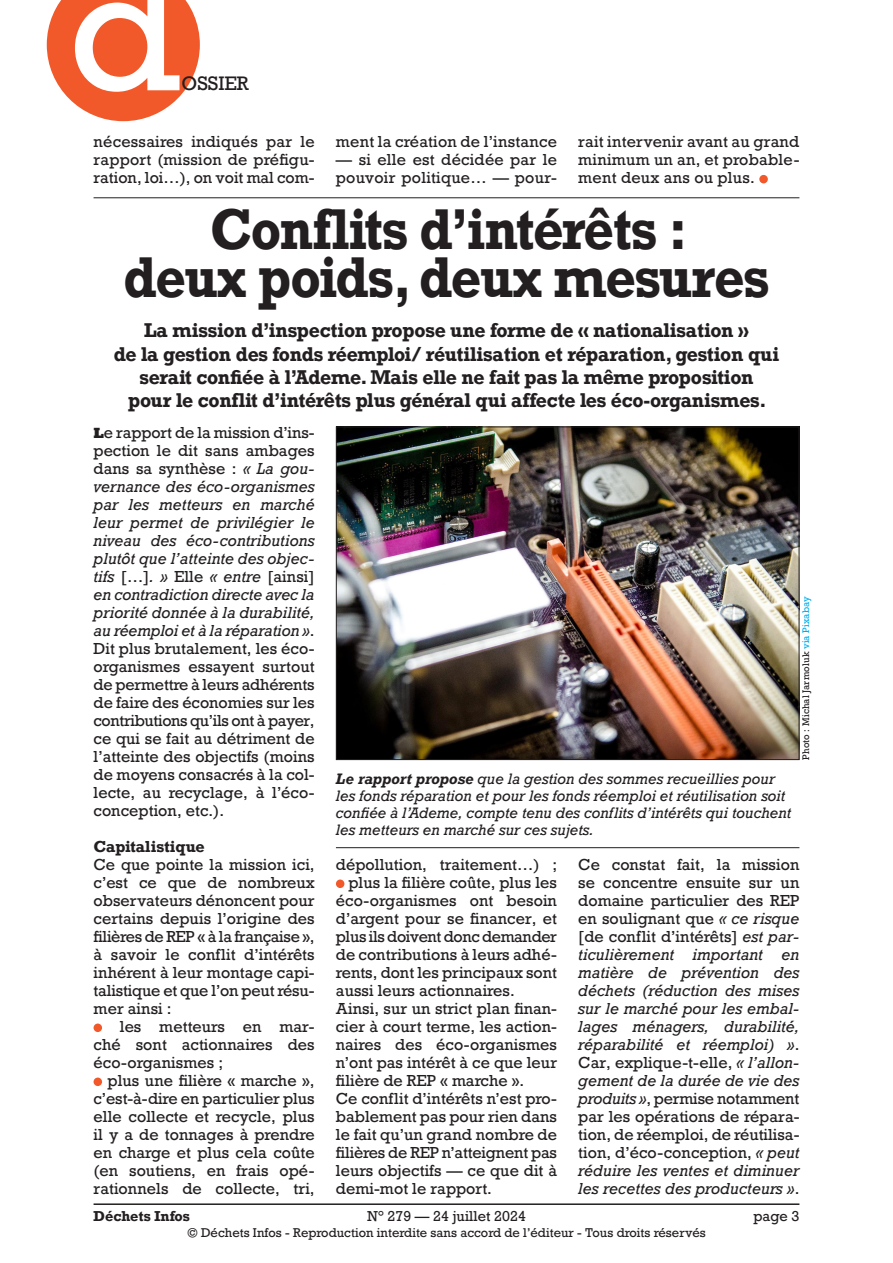
<style>
.page{position:relative;width:893px;height:1263px;background:#fff}
.page>*{position:absolute;margin:0;border:0;box-sizing:border-box;transform-origin:0 0}
.t1{font:166.5px "Rockwell";color:#fff}
.Titre_32{font:700 54px/48px "Rockwell";letter-spacing:-.02em;color:#231f20;text-align:center;scale:.92 1}
.Châpo_12_5pt{font:700 18.75px/23.2px "Rockwell";letter-spacing:-.02em;color:#231f20;text-align:center}
.t2{font:18.3px "Rockwell";color:#231f20}
.Texte_courant{font:15px/18px "Rockwell";color:#231f20;text-align:justify}
.Texte_courant-2{font:italic 15px/18px "Rockwell";color:#231f20;text-align:justify}
.Texte_courant-3{font:15px "Rockwell";letter-spacing:-.03em;color:#231f20}
.Texte_courant-4{font:700 15px "Rockwell";color:#231f20}
.Légende_photo{font:italic 14.25px/17.2px "Rockwell";color:#231f20}
.t3{font:13.5px "Rockwell";color:#231f20}
.t4{font:700 13.5px "Rockwell";color:#231f20}
.t5{font:12px "Rockwell";color:#231f20}
.Crédit_photo{font:9px "Rockwell";letter-spacing:.015em;color:#231f20}
.s1{font-family:"Rockwell Std";font-weight:800}
.s2{font-style:italic}
.s3{color:#00aeef}
.s4{font-weight:700}
.s5{font-style:normal}
</style>
<div class="page">
<hr style="left:94px;top:1203px;width:705px;height:2px;background:#231f20">
<div style="left:759px;top:175px;width:9px;height:8px;background:#f1592a;border-radius:50%"></div>
<hr style="left:94px;top:197px;width:705px;height:1px;background:#231f20">
<div style="left:94px;top:1023px;width:8px;height:9px;background:#f1592a;border-radius:50%"></div>
<div style="left:94px;top:1077px;width:8px;height:9px;background:#f1592a;border-radius:50%"></div>
<div style="left:336px;top:879px;width:8px;height:9px;background:#f1592a;border-radius:50%"></div>
<img style="left:338px;top:429px;width:459px;height:329px">
<div style="left:336px;top:427px;width:463px;height:333px;border:1px solid #231f20"></div>
<hr style="left:336px;top:847px;width:463px;height:1px;background:#231f20">
<svg style="left:47px;top:0;width:153px;height:121px;background:#f3734b"></svg>
<h1 class="t1" style="left:69px;top:-73px;width:114px">d</h1>
<p class="t2" style="left:182px;top:72px;width:69px">OSSIER</p>
<p class="Texte_courant" style="left:94px;top:133px;width:223px">nécessaires indiqués par le rapport (mission de préfigu&shy;ration, loi…), on voit mal com-</p>
<p class="Texte_courant" style="left:336px;top:133px;width:222px">ment la création de l’instance</p>
<p class="Texte_courant" style="left:578px;top:133px;width:223px">rait intervenir avant au grand minimum un an, et probable&shy;ment deux ans ou plus.</p>
<p class="Titre_32" style="left:124px;top:205px;width:704px">Conflits d’intérêts :<br>deux poids, deux mesures</p>
<p class="Châpo_12_5pt" style="left:114px;top:319px;width:667px">La mission d’inspection propose une forme de « nationalisation »<br>de la gestion des fonds réemploi/ réutilisation et réparation, gestion qui serait confiée à l’Ademe. Mais elle ne fait pas la même proposition<br>pour le conflit d’intérêts plus général qui affecte les éco-organismes.</p>
<p class="Texte_courant" style="left:94px;top:424px;width:223px"><span class="s1">L</span>e rapport de la mission d’ins&shy;pection le dit sans ambages dans sa synthèse : <span class="s2">« La gou&shy;vernance des éco-organismes par les metteurs en marché leur permet de privilégier le niveau des éco-contributions plutôt que l’atteinte des objec&shy;tifs</span> […]<span class="s2">. »</span> Elle <span class="s2">« entre</span> [ainsi] <span class="s2">en contradiction directe avec la priorité donnée à la durabilité, au réemploi et à la réparation »</span>.<br>Dit plus brutalement, les éco&shy;organismes essayent surtout de permettre à leurs adhérents de faire des économies sur les contributions qu’ils ont à payer, ce qui se fait au détriment de l’atteinte des objectifs (moins de moyens consacrés à la col&shy;lecte, au recyclage, à l’éco&shy;conception, etc.).</p>
<p class="Texte_courant-4" style="left:94px;top:837px;width:113px">Capitalistique</p>
<p class="Texte_courant" style="left:94px;top:856px;width:223px">Ce que pointe la mission ici, c’est ce que de nombreux observateurs dénoncent pour certains depuis l’origine des filières de REP « à la française », à savoir le conflit d’intérêts inhérent à leur montage capi&shy;talistique et que l’on peut résu&shy;mer ainsi :</p>
<p class="Texte_courant" style="left:94px;top:1018px;width:223px;text-indent:26px">les metteurs en mar&shy;ché sont actionnaires des éco-organismes ;</p>
<p class="Texte_courant" style="left:94px;top:1072px;width:223px;text-indent:14px">plus une filière « marche », c’est-à-dire en particulier plus elle collecte et recycle, plus il y a de tonnages à prendre en charge et plus cela coûte (en soutiens, en frais opé&shy;rationnels de collecte, tri,</p>
<p class="Texte_courant" style="left:336px;top:151px;width:223px">— si elle est décidée par le pouvoir politique… — pour-</p>
<p class="Crédit_photo" style="left:800px;top:760px;width:165px;rotate:-90deg">Photo : Michal Jarmoluk <span class="s3">via Pixabay</span></p>
<p class="Légende_photo" style="left:336px;top:770px;width:457px"><span class="s4">Le rapport propose</span> que la gestion des sommes recueillies pour les fonds réparation et pour les fonds réemploi et réutilisation soit confiée à l’Ademe, compte tenu des conflits d’intérêts qui touchent les metteurs en marché sur ces sujets.</p>
<p class="Texte_courant" style="left:336px;top:856px;width:223px">dépollution, traitement…) ;</p>
<p class="Texte_courant" style="left:348px;top:874px;width:210px">plus la filière coûte, plus les</p>
<p class="Texte_courant" style="left:336px;top:892px;width:223px">éco-organismes ont besoin</p>
<p class="Texte_courant" style="left:336px;top:910px;width:223px">d’argent pour se financer, et</p>
<p class="Texte_courant-3" style="left:336px;top:927px;width:223px">plus ils doivent donc demander</p>
<p class="Texte_courant" style="left:336px;top:946px;width:223px">de contributions à leurs adhé-</p>
<p class="Texte_courant" style="left:336px;top:964px;width:223px">rents, dont les principaux sont</p>
<p class="Texte_courant" style="left:336px;top:982px;width:180px">aussi leurs actionnaires.</p>
<p class="Texte_courant" style="left:336px;top:1000px;width:223px">Ainsi, sur un strict plan finan&shy;cier à court terme, les action&shy;naires des éco-organismes n’ont pas intérêt à ce que leur filière de REP « marche ».</p>
<p class="Texte_courant" style="left:336px;top:1090px;width:223px">Ce conflit d’intérêts n’est pro&shy;bablement pas pour rien dans le fait qu’un grand nombre de filières de REP n’atteignent pas leurs objectifs — ce que dit à demi-mot le rapport.</p>
<p class="Texte_courant-2" style="left:578px;top:856px;width:223px"><span class="s5">Ce constat fait, la mission se concentre ensuite sur un domaine particulier des REP en soulignant que</span> « ce risque <span class="s5">[de conflit d’intérêts]</span> est par&shy;ticulièrement important en matière de prévention des déchets (réduction des mises sur le marché pour les embal&shy;lages ménagers, durabilité, réparabilité et réemploi) »<span class="s5">.<br>Car, explique-t-elle,</span> « l’allon&shy;gement de la durée de vie des produits »<span class="s5">, permise notamment par les opérations de répara&shy;tion, de réemploi, de réutilisa&shy;tion, d’éco-conception,</span> « peut réduire les ventes et diminuer les recettes des producteurs »<span class="s5">.</span></p>
<p class="t4" style="left:94px;top:1207px;width:98px">Déchets Infos</p>
<p class="t3" style="left:367px;top:1207px;width:160px">N° 279 — 24 juillet 2024</p>
<p class="t3" style="left:753px;top:1207px;width:48px">page 3</p>
<p class="t5" style="left:187px;top:1225px;width:520px">© Déchets Infos - Reproduction interdite sans accord de l’éditeur - Tous droits réservés</p>
</div>
